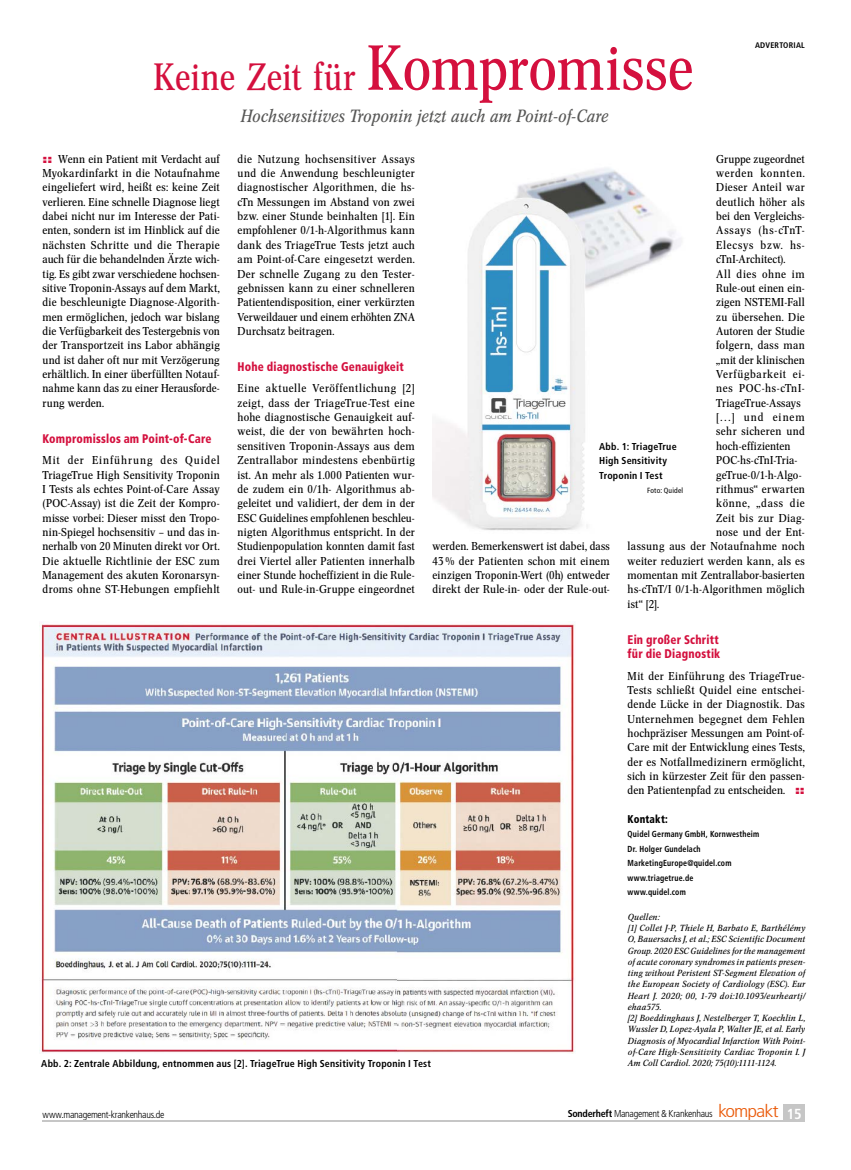
<style>
.page{position:relative;width:851px;height:1170px;background:#fff}
.page>*{position:absolute;margin:0;border:0;box-sizing:border-box;transform-origin:0 0}
.t1{font:37.5px "Concorde Nova";color:#d4103e}
.t2{font:italic 17.5px "Concorde Nova";letter-spacing:.015em;color:#575756}
.t3{font:900 condensed 12.5px/14.4px "Frutiger LT Std";letter-spacing:.015em;color:#d4103e;scale:.9 1}
.t4{font:11.25px/14.4px "Concorde Nova";letter-spacing:.015em;color:#000;text-align:justify;scale:1.07 1}
.t5{font:11.25px "Concorde Nova";letter-spacing:.05em;color:#000;scale:1.07 1}
.t6{font:11.25px "Concorde Nova";letter-spacing:.045em;color:#000;scale:1.07 1}
.t7{font:11.25px "Concorde Nova";letter-spacing:.07em;color:#000;scale:1.07 1}
.t8{font:11.25px "Concorde Nova";letter-spacing:.035em;color:#000;scale:1.07 1}
.t9{font:11.25px "Concorde Nova";letter-spacing:.065em;color:#000;scale:1.07 1}
.t10{font:11.25px "Concorde Nova";letter-spacing:.075em;color:#000;scale:1.07 1}
.t11{font:900 condensed 11.25px "Frutiger LT Std";letter-spacing:.02em;color:#000;scale:.9 1}
.t12{font:700 condensed 10px/14.4px "Frutiger LT Std";letter-spacing:.015em;color:#000}
.t13{font:300 condensed 10px "Frutiger LT Std";letter-spacing:-.03em;color:#000}
.t14{font:italic 8.75px/11.2px "Concorde Nova";letter-spacing:.025em;color:#000;scale:1.07 1}
.t15{font:700 condensed 8.75px/14.4px "Frutiger LT Std";letter-spacing:.02em;color:#000;scale:.9 1}
.t16{font:700 condensed 8.12px "Frutiger LT Std";letter-spacing:.025em;color:#000}
.t17{font:condensed 7.5px "Frutiger LT Std";letter-spacing:.02em;color:#000}
.s1{font-size:62.5px}
.s2{font-family:"Helvetica Neue LT Std";font-weight:900;font-stretch:expanded;color:#d4103e}
.s3{font-weight:700}
.s4{font-size:17.5px;color:#ea5b0b}
.s5{font-weight:700;font-size:14.5px;color:#fff}
</style>
<div class="page">
<div style="left:783px;top:1104px;width:21px;height:17px;background:#c6c6c6"></div>
<hr style="left:43px;top:1120px;width:761px;height:1px;background:#c6c6c6">
<img style="left:432px;top:168px;width:250px;height:363px">
<img style="left:40px;top:622px;width:535px;height:431px">
<p class="t16" style="left:755px;top:41px;width:51px">ADVERTORIAL</p>
<h1 class="t1" style="left:153px;top:55px;width:542px">Keine Zeit für <span class="s1">Kompromisse</span></h1>
<h2 class="t2" style="left:240px;top:105px;width:368px">Hochsensitives Troponin jetzt auch am Point-of-Care</h2>
<p class="t4" style="left:43px;top:152px;width:167px"><span class="s2">::</span> Wenn ein Patient mit Verdacht auf Myokardinfarkt in die Notaufnahme eingeliefert wird, heißt es: keine Zeit verlieren. Eine schnelle Diagnose liegt dabei nicht nur im Interesse der Pati&shy;enten, sondern ist im Hinblick auf die nächsten Schritte und die Therapie auch für die behandelnden Ärzte wich&shy;tig. Es gibt zwar verschiedene hochsen&shy;sitive Troponin-Assays auf dem Markt, die beschleunigte Diagnose-Algorith&shy;men ermöglichen, jedoch war bislang die Verfügbarkeit des Testergebnis von der Transportzeit ins Labor abhängig und ist daher oft nur mit Verzögerung erhältlich. In einer überfüllten Notauf&shy;nahme kann das zu einer Herausforde&shy;rung werden.</p>
<p class="t3" style="left:43px;top:431px;width:189px">Kompromisslos am Point-of-Care</p>
<p class="t4" style="left:43px;top:453px;width:167px">Mit der Einführung des Quidel TriageTrue High Sensitivity Troponin I Tests als echtes Point-of-Care Assay (POC-Assay) ist die Zeit der Kompro&shy;misse vorbei: Dieser misst den Tropo&shy;nin-Spiegel hochsensitiv – und das in&shy;nerhalb von 20 Minuten direkt vor Ort.<br>Die aktuelle Richtlinie der ESC zum Management des akuten Koronarsyn&shy;droms ohne ST-Hebungen empfiehlt</p>
<p class="t4" style="left:237px;top:152px;width:167px">die Nutzung hochsensitiver Assays und die Anwendung beschleunigter diagnostischer Algorithmen, die hs&shy;cTn Messungen im Abstand von zwei bzw. einer Stunde beinhalten [1]. Ein empfohlener 0/1-h-Algorithmus kann dank des TriageTrue Tests jetzt auch am Point-of-Care eingesetzt werden.<br>Der schnelle Zugang zu den Tester&shy;gebnissen kann zu einer schnelleren Patientendisposition, einer verkürzten Verweildauer und einem erhöhten ZNA Durchsatz beitragen.</p>
<p class="t3" style="left:237px;top:359px;width:186px">Hohe diagnostische Genauigkeit</p>
<p class="t4" style="left:237px;top:381px;width:167px">Eine aktuelle Veröffentlichung [2] zeigt, dass der TriageTrue-Test eine hohe diagnostische Genauigkeit auf&shy;weist, die der von bewährten hoch&shy;sensitiven Troponin-Assays aus dem Zentrallabor mindestens ebenbürtig ist. An mehr als 1.000 Patienten wur&shy;de zudem ein 0/1h- Algorithmus ab&shy;geleitet und validiert, der dem in der ESC Guidelines empfohlenen beschleu&shy;nigten Algorithmus entspricht. In der Studienpopulation konnten damit fast drei Viertel aller Patienten innerhalb einer Stunde hocheffizient in die Rule&shy;out- und Rule-in-Gruppe eingeordnet</p>
<p class="t4" style="left:716px;top:152px;width:84px">Gruppe zugeordnet</p>
<p class="t5" style="left:716px;top:167px;width:84px">werden konnten.</p>
<p class="t4" style="left:716px;top:180px;width:84px">Dieser Anteil war</p>
<p class="t4" style="left:716px;top:195px;width:84px">deutlich höher als</p>
<p class="t4" style="left:716px;top:209px;width:84px">bei den Vergleichs-</p>
<p class="t7" style="left:716px;top:224px;width:84px">Assays (hs-cTnT-</p>
<p class="t9" style="left:716px;top:238px;width:84px">Elecsys bzw. hs-</p>
<p class="t4" style="left:716px;top:252px;width:66px">cTnI-Architect).</p>
<p class="t5" style="left:716px;top:267px;width:84px">All dies ohne im</p>
<p class="t4" style="left:716px;top:281px;width:84px">Rule-out einen ein-</p>
<p class="t4" style="left:716px;top:295px;width:84px">zigen NSTEMI-Fall</p>
<p class="t4" style="left:716px;top:309px;width:84px">zu übersehen. Die</p>
<p class="t4" style="left:716px;top:324px;width:84px">Autoren der Studie</p>
<p class="t4" style="left:716px;top:338px;width:84px">folgern, dass man</p>
<p class="t4" style="left:716px;top:352px;width:84px">„mit der klinischen</p>
<p class="t6" style="left:716px;top:367px;width:84px">Verfügbarkeit ei-</p>
<p class="t5" style="left:716px;top:382px;width:84px">nes POC-hs-cTnI-</p>
<p class="t4" style="left:716px;top:396px;width:80px">TriageTrue-Assays</p>
<p class="t10" style="left:716px;top:410px;width:84px">[…] und einem</p>
<p class="t4" style="left:716px;top:424px;width:84px">sehr sicheren und</p>
<p class="t4" style="left:716px;top:439px;width:71px">hoch-effizienten</p>
<p class="t4" style="left:716px;top:453px;width:77px">POC-hs-cTnI-Tria-</p>
<p class="t4" style="left:716px;top:467px;width:81px">geTrue-0/1-h-Algo-</p>
<p class="t4" style="left:716px;top:482px;width:84px">rithmus“ erwarten</p>
<p class="t5" style="left:716px;top:497px;width:84px">könne, „dass die</p>
<p class="t8" style="left:716px;top:511px;width:84px">Zeit bis zur Diag-</p>
<p class="t4" style="left:716px;top:525px;width:84px">nose und der Ent-</p>
<p class="t4" style="left:627px;top:539px;width:167px">lassung aus der Notaufnahme noch</p>
<p class="t4" style="left:627px;top:553px;width:167px">weiter reduziert werden kann, als es</p>
<p class="t4" style="left:627px;top:568px;width:167px">momentan mit Zentrallabor-basierten</p>
<p class="t4" style="left:627px;top:582px;width:167px">hs-cTnT/I 0/1-h-Algorithmen möglich</p>
<p class="t4" style="left:627px;top:596px;width:31px">ist“ [2].</p>
<p class="t3" style="left:627px;top:632px;width:104px">Ein großer Schritt für die Diagnostik</p>
<p class="t4" style="left:627px;top:668px;width:167px">Mit der Einführung des TriageTrue-Tests schließt Quidel eine entschei&shy;dende Lücke in der Diagnostik. Das Unternehmen begegnet dem Fehlen hochpräziser Messungen am Point-of-Care mit der Entwicklung eines Tests, der es Notfallmedizinern ermöglicht, sich in kürzester Zeit für den passen&shy;den Patientenpfad zu entscheiden. <span class="s2">::</span></p>
<p class="t11" style="left:627px;top:812px;width:46px">Kontakt:</p>
<p class="t15" style="left:627px;top:827px;width:148px">Quidel Germany GmbH, Kornwestheim<br>Dr. Holger Gundelach<br>MarketingEurope@quidel.com www.triagetrue.de<br>www.quidel.com</p>
<p class="t14" style="left:627px;top:911px;width:167px">Quellen:<br>[1] Collet J-P, Thiele H, Barbato E, Barthélémy O, Bauersachs J, et al.; ESC Scientific Document Group. 2020 ESC Guidelines for the management of acute coronary syndromes in patients presen&shy;ting without Peristent ST-Segment Elevation of the European Society of Cardiology (ESC). Eur Heart J. 2020; 00, 1-79 doi:10.1093/eurheartj/ ehaa575.<br>[2] Boeddinghaus J, Nestelberger T, Koechlin L, Wussler D, Lopez-Ayala P, Walter JE, et al. Early Diagnosis of Myocardial Infarction With Point&shy;of-Care High-Sensitivity Cardiac Troponin I. J</p>
<p class="t12" style="left:599px;top:439px;width:79px">Abb. 1: TriageTrue<br>High Sensitivity<br>Troponin I Test</p>
<p class="t17" style="left:647px;top:486px;width:37px">Foto: Quidel</p>
<p class="t4" style="left:432px;top:539px;width:167px">werden. Bemerkenswert ist dabei, dass 43 % der Patienten schon mit einem einzigen Troponin-Wert (0h) entweder direkt der Rule-in- oder der Rule-out-</p>
<p class="t12" style="left:41px;top:1056px;width:391px">Abb. 2: Zentrale Abbildung, entnommen aus [2]. TriageTrue High Sensitivity Troponin I Test</p>
<p class="t14" style="left:627px;top:1057px;width:140px">Am Coll Cardiol. 2020; 75(10):1111-1124.</p>
<p class="t13" style="left:43px;top:1108px;width:123px">www.management-krankenhaus.de</p>
<p class="t13" style="left:567px;top:1107px;width:235px"><span class="s3">Sonderheft</span> Management &amp; Krankenhaus <span class="s4">kompakt</span> <span class="s5">15</span></p>
</div>
